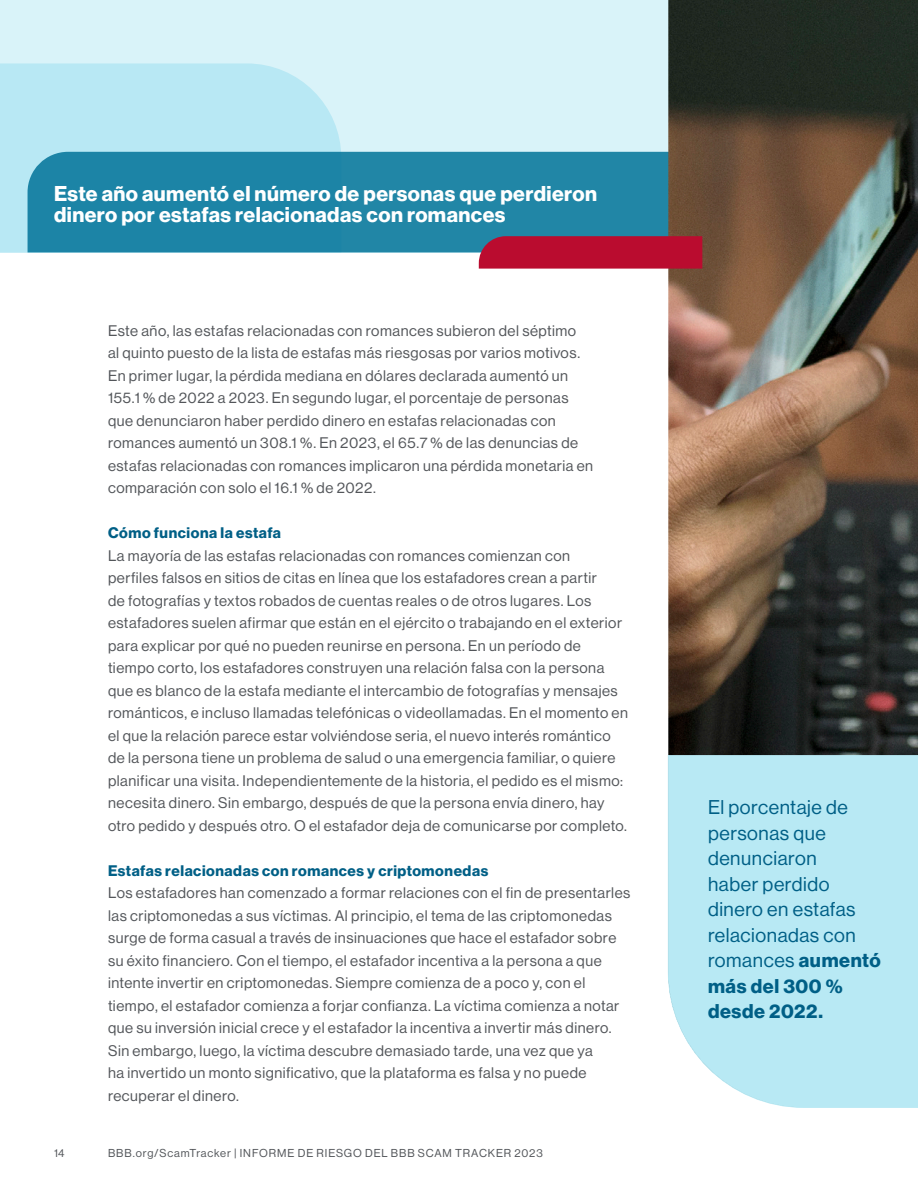
<style>
.page{position:relative;width:918px;height:1188px;background:#fff}
.page>*{position:absolute;margin:0;border:0;box-sizing:border-box;transform-origin:0 0}
.H2_-_Section_Headlines{font:21px/21px "N Haas Grotesk DS Pro 75 Bd";letter-spacing:.02em;color:#fff}
.Callout_Quote_NEW{font:19.5px/25.5px "N Haas Grotesk DS Pro 55 Rg";letter-spacing:.03em;color:#005f86}
.Paragraph{font:15px/22.5px "N Haas Grotesk DS Pro 55 Rg";letter-spacing:.035em;color:#53565a}
.Paragraph-2{font:15px "N Haas Grotesk DS Pro 75 Bd";letter-spacing:.04em;color:#005f86}
.t1{font:11.25px "N Haas Grotesk DS Pro 55 Rg";letter-spacing:.08em;color:#53565a}
.s1{font-family:"N Haas Grotesk DS Pro 75 Bd"}
</style>
<div class="page">
<div style="left:0;top:0;width:918px;height:252px;background:#d9f3f9"></div>
<svg style="left:0;top:63px;width:341px;height:189px;background:#b9e8f3"></svg>
<div style="left:28px;top:152px;width:640px;height:100px;background:#1c84a6"></div>
<img style="left:668px;top:0;width:250px;height:755px">
<svg style="left:479px;top:236px;width:223px;height:33px;background:#b61134"></svg>
<div style="left:668px;top:755px;width:250px;height:353px;background:#b8e9f4"></div>
<p class="H2_-_Section_Headlines" style="left:54px;top:183px;width:545px">Este año aumentó el número de personas que perdieron dinero por estafas relacionadas con romances</p>
<p class="Paragraph" style="left:108px;top:319px;width:487px">Este año, las estafas relacionadas con romances subieron del séptimo<br>al quinto puesto de la lista de estafas más riesgosas por varios motivos.<br>En primer lugar, la pérdida mediana en dólares declarada aumentó un 155.1 % de 2022 a 2023. En segundo lugar, el porcentaje de personas que denunciaron haber perdido dinero en estafas relacionadas con romances aumentó un 308.1 %. En 2023, el 65.7 % de las denuncias de estafas relacionadas con romances implicaron una pérdida monetaria en comparación con solo el 16.1 % de 2022.</p>
<p class="Paragraph-2" style="left:108px;top:524px;width:175px">Cómo funciona la estafa</p>
<p class="Paragraph" style="left:108px;top:544px;width:522px">La mayoría de las estafas relacionadas con romances comienzan con<br>perfiles falsos en sitios de citas en línea que los estafadores crean a partir<br>de fotografías y textos robados de cuentas reales o de otros lugares. Los estafadores suelen afirmar que están en el ejército o trabajando en el exterior para explicar por qué no pueden reunirse en persona. En un período de tiempo corto, los estafadores construyen una relación falsa con la persona que es blanco de la estafa mediante el intercambio de fotografías y mensajes románticos, e incluso llamadas telefónicas o videollamadas. En el momento en el que la relación parece estar volviéndose seria, el nuevo interés romántico de la persona tiene un problema de salud o una emergencia familiar, o quiere planificar una visita. Independientemente de la historia, el pedido es el mismo: necesita dinero. Sin embargo, después de que la persona envía dinero, hay otro pedido y después otro. O el estafador deja de comunicarse por completo.</p>
<p class="Paragraph-2" style="left:108px;top:862px;width:382px">Estafas relacionadas con romances y criptomonedas</p>
<p class="Paragraph" style="left:108px;top:882px;width:524px">Los estafadores han comenzado a formar relaciones con el fin de presentarles las criptomonedas a sus víctimas. Al principio, el tema de las criptomonedas surge de forma casual a través de insinuaciones que hace el estafador sobre su éxito financiero. Con el tiempo, el estafador incentiva a la persona a que intente invertir en criptomonedas. Siempre comienza de a poco y, con el tiempo, el estafador comienza a forjar confianza. La víctima comienza a notar que su inversión inicial crece y el estafador la incentiva a invertir más dinero.<br>Sin embargo, luego, la víctima descubre demasiado tarde, una vez que ya<br>ha invertido un monto significativo, que la plataforma es falsa y no puede recuperar el dinero.</p>
<p class="t1" style="left:54px;top:1146px;width:12px">14</p>
<p class="t1" style="left:108px;top:1146px;width:436px">BBB.org/ScamTracker | INFORME DE RIESGO DEL BBB SCAM TRACKER 2023</p>
<p class="Callout_Quote_NEW" style="left:708px;top:795px;width:174px">El porcentaje de personas que denunciaron<br>haber perdido dinero en estafas relacionadas con romances <span class="s1">aumentó más del 300 % desde 2022.</span></p>
</div>
